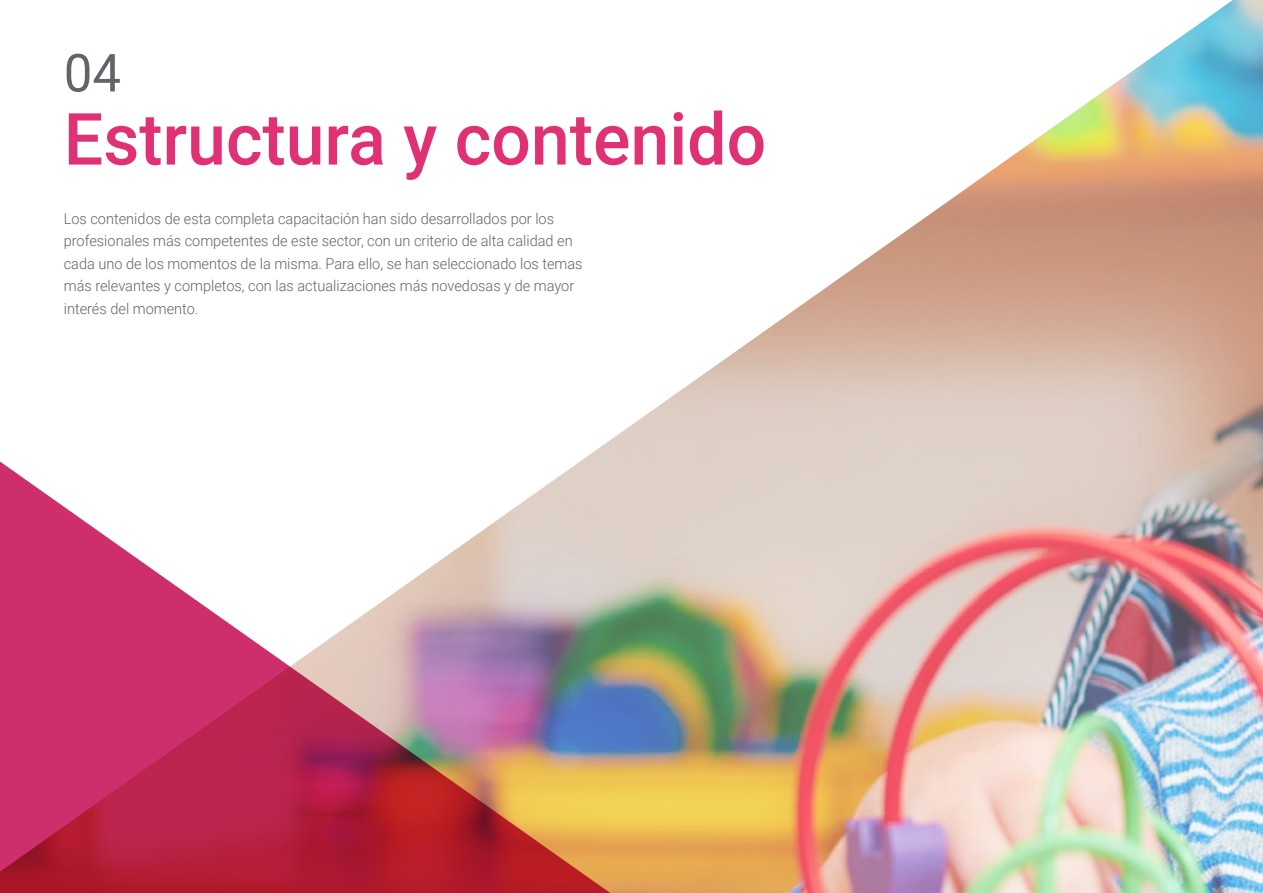
<style>
.page{position:relative;width:1263px;height:893px;background:#fff}
.page>*{position:absolute;margin:0;border:0;box-sizing:border-box;transform-origin:0 0}
.t1{font:500 72px "Roboto";color:#df3174}
.t2{font:52.5px "Roboto";color:#61646a}
.t3{font:300 15px/22.5px "Roboto";color:#61646a}
</style>
<div class="page">
<img style="left:602px;top:0;width:661px;height:893px">
<svg style="left:0;top:446px;width:640px;height:447px"></svg>
<h2 class="t2" style="left:64px;top:36px;width:59px">04</h2>
<h1 class="t1" style="left:64px;top:89px;width:704px">Estructura y contenido</h1>
<p class="t3" style="left:64px;top:207px;width:520px">Los contenidos de esta completa capacitación han sido desarrollados por los profesionales más competentes de este sector, con un criterio de alta calidad en cada uno de los momentos de la misma. Para ello, se han seleccionado los temas más relevantes y completos, con las actualizaciones más novedosas y de mayor interés del momento.</p>
</div>
